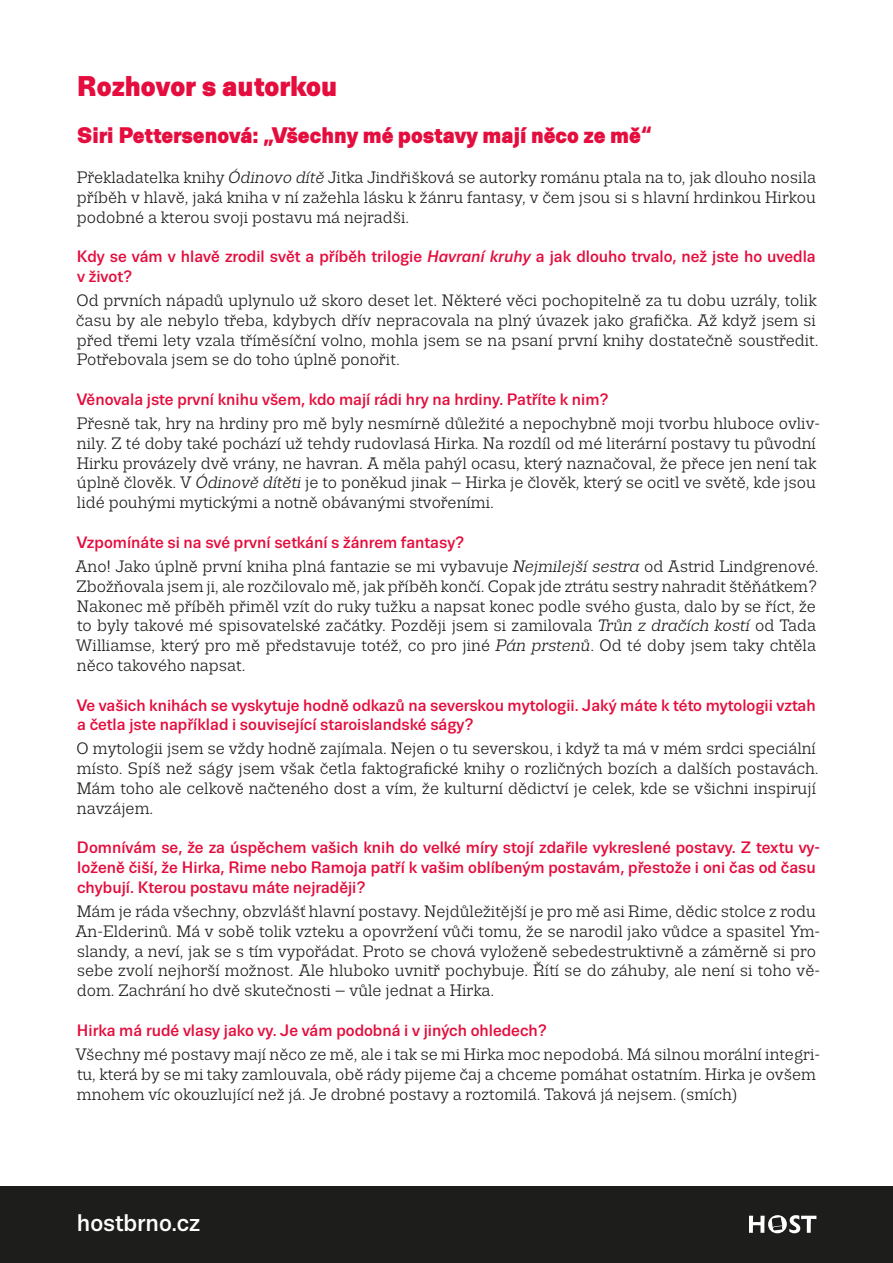
<style>
.page{position:relative;width:893px;height:1263px;background:#fff}
.page>*{position:absolute;margin:0;border:0;box-sizing:border-box;transform-origin:0 0}
.Nadpis_velký{font:900 28.5px "Trivia Sans";color:#e40d3d}
.t1{font:500 24px "Trivia Sans";color:#fff}
.Nadpis_malý{font:900 22.5px "Trivia Sans";color:#e40d3d}
.Text{font:16.5px/19.8px "Trivia Slab";color:#1d1d1b}
.Otázka{font:500 16.5px/19.8px "Trivia Sans";color:#e40d3d}
.s1{font-style:italic}
</style>
<div class="page">
<div style="left:0;top:1186px;width:893px;height:77px;background:#1d1d1b"></div>
<svg style="left:749px;top:1215px;width:67px;height:18px"></svg>
<p class="Nadpis_velký" style="left:77px;top:71px;width:262px">Rozhovor s autorkou</p>
<p class="Nadpis_malý" style="left:77px;top:123px;width:576px">Siri Pettersenová: „Všechny mé postavy mají něco ze mě“</p>
<p class="Text" style="left:77px;top:168px;width:741px;text-align:justify">Překladatelka knihy <span class="s1">Ódinovo dítě</span> Jitka Jindřišková se autorky románu ptala na to, jak dlouho nosila příběh v hlavě, jaká kniha v ní zažehla lásku k žánru fantasy, v čem jsou si s hlavní hrdinkou Hirkou podobné a kterou svoji postavu má nejradši.</p>
<p class="Otázka" style="left:77px;top:247px;width:740px">Kdy se vám v hlavě zrodil svět a příběh trilogie <span class="s1">Havraní kruhy</span> a jak dlouho trvalo, než jste ho uvedla v život?</p>
<p class="Text" style="left:76px;top:291px;width:744px">Od prvních nápadů uplynulo už skoro deset let. Některé věci pochopitelně za tu dobu uzrály, tolik času by ale nebylo třeba, kdybych dřív nepracovala na plný úvazek jako grafička. Až když jsem si před třemi lety vzala tříměsíční volno, mohla jsem se na psaní první knihy dostatečně soustředit.<br>Potřebovala jsem se do toho úplně ponořit.</p>
<p class="Otázka" style="left:77px;top:390px;width:534px">Věnovala jste první knihu všem, kdo mají rádi hry na hrdiny. Patříte k nim?</p>
<p class="Text" style="left:77px;top:414px;width:745px">Přesně tak, hry na hrdiny pro mě byly nesmírně důležité a nepochybně moji tvorbu hluboce ovliv&shy;nily. Z té doby také pochází už tehdy rudovlasá Hirka. Na rozdíl od mé literární postavy tu původní Hirku provázely dvě vrány, ne havran. A měla pahýl ocasu, který naznačoval, že přece jen není tak úplně člověk. V <span class="s1">Ódinově dítěti</span> je to poněkud jinak – Hirka je člověk, který se ocitl ve světě, kde jsou lidé pouhými mytickými a notně obávanými stvořeními.</p>
<p class="Otázka" style="left:77px;top:533px;width:389px">Vzpomínáte si na své první setkání s žánrem fantasy?</p>
<p class="Text" style="left:76px;top:557px;width:745px">Ano! Jako úplně první kniha plná fantazie se mi vybavuje <span class="s1">Nejmilejší sestra</span> od Astrid Lindgrenové.<br>Zbožňovala jsem ji, ale rozčilovalo mě, jak příběh končí. Copak jde ztrátu sestry nahradit štěňátkem?<br>Nakonec mě příběh přiměl vzít do ruky tužku a napsat konec podle svého gusta, dalo by se říct, že to byly takové mé spisovatelské začátky. Později jsem si zamilovala <span class="s1">Trůn z dračích kostí</span> od Tada Williamse, který pro mě představuje totéž, co pro jiné <span class="s1">Pán prstenů</span>. Od té doby jsem taky chtěla něco takového napsat.</p>
<p class="Otázka" style="left:77px;top:695px;width:741px">Ve vašich knihách se vyskytuje hodně odkazů na severskou mytologii. Jaký máte k této mytologii vztah a četla jste například i související staroislandské ságy?</p>
<p class="Text" style="left:77px;top:739px;width:743px">O mytologii jsem se vždy hodně zajímala. Nejen o tu severskou, i když ta má v mém srdci speciální místo. Spíš než ságy jsem však četla faktografické knihy o rozličných bozích a dalších postavách.<br>Mám toho ale celkově načteného dost a vím, že kulturní dědictví je celek, kde se všichni inspirují navzájem.</p>
<p class="Otázka" style="left:77px;top:838px;width:745px">Domnívám se, že za úspěchem vašich knih do velké míry stojí zdařile vykreslené postavy. Z textu vy&shy;loženě čiší, že Hirka, Rime nebo Ramoja patří k vašim oblíbeným postavám, přestože i oni čas od času chybují. Kterou postavu máte nejraději?</p>
<p class="Text" style="left:76px;top:902px;width:746px">Mám je ráda všechny, obzvlášť hlavní postavy. Nejdůležitější je pro mě asi Rime, dědic stolce z rodu An-Elderinů. Má v sobě tolik vzteku a opovržení vůči tomu, že se narodil jako vůdce a spasitel Ym&shy;slandy, a neví, jak se s tím vypořádat. Proto se chová vyloženě sebedestruktivně a záměrně si pro sebe zvolí nejhorší možnost. Ale hluboko uvnitř pochybuje. Řítí se do záhuby, ale není si toho vě&shy;dom. Zachrání ho dvě skutečnosti – vůle jednat a Hirka.</p>
<p class="Otázka" style="left:77px;top:1021px;width:472px">Hirka má rudé vlasy jako vy. Je vám podobná i v jiných ohledech?</p>
<p class="Text" style="left:76px;top:1045px;width:746px">Všechny mé postavy mají něco ze mě, ale i tak se mi Hirka moc nepodobá. Má silnou morální integri&shy;tu, která by se mi taky zamlouvala, obě rády pijeme čaj a chceme pomáhat ostatním. Hirka je ovšem mnohem víc okouzlující než já. Je drobné postavy a roztomilá. Taková já nejsem. (smích)</p>
<h2 class="t1" style="left:77px;top:1210px;width:125px">hostbrno.cz</h2>
</div>
